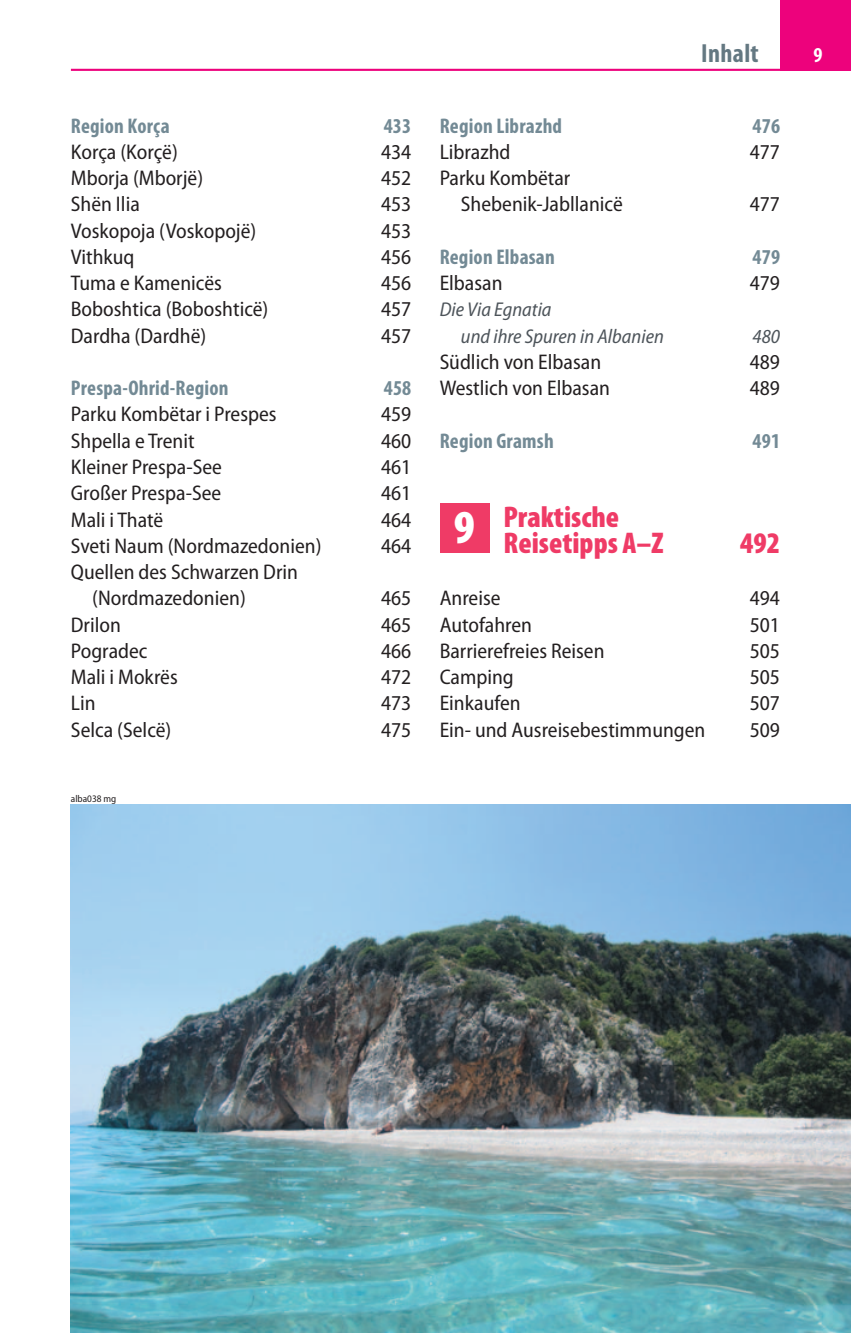
<style>
.page{position:relative;width:851px;height:1333px;background:#fff}
.page>*{position:absolute;margin:0;border:0;box-sizing:border-box;transform-origin:0 0}
.t1{font:900 condensed 47.5px "Myriad Pro";color:#fff}
.t2{font:900 condensed 30px/26.2px "Myriad Pro";color:#ef3b66}
.t3{font:700 condensed 26.25px "Myriad Pro";letter-spacing:.015em;color:#647882}
.t4{font:semi-condensed 21.25px/26.2px "Myriad Pro";color:#231f20}
.t5{font:700 condensed 21.25px "Myriad Pro";letter-spacing:.01em;color:#738a95}
.t6{font:700 condensed 21.25px "Myriad Pro";color:#fff}
.t7{font:italic semi-condensed 20px/26.2px "Myriad Pro";color:#4d545a}
.t8{font:semi-condensed 10px "Myriad Pro";color:#231f20}
</style>
<div class="page">
<div style="left:780px;top:0;width:70px;height:71px;background:#ed027c"></div>
<hr style="left:71px;top:69px;width:709px;height:2px;background:#ed027c">
<div style="left:439px;top:503px;width:50px;height:50px;background:#ef3b66"></div>
<img style="left:71px;top:804px;width:779px;height:528px">
<p class="t5" style="left:71px;top:118px;width:100px">Region Korça</p>
<p class="t5" style="left:383px;top:118px;width:29px">433</p>
<p class="t4" style="left:71px;top:140px;width:108px">Korça (Korçë)</p>
<p class="t4" style="left:381px;top:140px;width:32px">434</p>
<p class="t4" style="left:71px;top:167px;width:134px">Mborja (Mborjë)</p>
<p class="t4" style="left:381px;top:167px;width:32px">452</p>
<p class="t4" style="left:71px;top:193px;width:70px">Shën Ilia</p>
<p class="t4" style="left:381px;top:193px;width:32px">453</p>
<p class="t4" style="left:71px;top:219px;width:187px">Voskopoja (Voskopojë)</p>
<p class="t4" style="left:381px;top:219px;width:32px">453</p>
<p class="t4" style="left:71px;top:245px;width:65px">Vithkuq</p>
<p class="t4" style="left:381px;top:245px;width:32px">456</p>
<p class="t4" style="left:71px;top:272px;width:152px">Tuma e Kamenicës</p>
<p class="t4" style="left:381px;top:272px;width:32px">456</p>
<p class="t4" style="left:71px;top:298px;width:199px">Boboshtica (Boboshticë)</p>
<p class="t4" style="left:381px;top:298px;width:32px">457</p>
<p class="t4" style="left:71px;top:324px;width:137px">Dardha (Dardhë)</p>
<p class="t4" style="left:381px;top:324px;width:32px">457</p>
<p class="t5" style="left:71px;top:380px;width:159px">Prespa-Ohrid-Region</p>
<p class="t5" style="left:384px;top:380px;width:29px">458</p>
<p class="t4" style="left:71px;top:403px;width:207px">Parku Kombëtar i Prespes</p>
<p class="t4" style="left:381px;top:403px;width:32px">459</p>
<p class="t4" style="left:71px;top:429px;width:125px">Shpella e Trenit</p>
<p class="t4" style="left:381px;top:429px;width:32px">460</p>
<p class="t4" style="left:71px;top:455px;width:153px">Kleiner Prespa-See</p>
<p class="t4" style="left:381px;top:455px;width:32px">461</p>
<p class="t4" style="left:71px;top:482px;width:152px">Großer Prespa-See</p>
<p class="t4" style="left:381px;top:482px;width:32px">461</p>
<p class="t4" style="left:71px;top:508px;width:94px">Mali i Thatë</p>
<p class="t4" style="left:381px;top:508px;width:32px">464</p>
<p class="t4" style="left:71px;top:534px;width:252px">Sveti Naum (Nordmazedonien)</p>
<p class="t4" style="left:381px;top:534px;width:32px">464</p>
<p class="t4" style="left:92px;top:560px;width:207px;text-indent:-21px">Quellen des Schwarzen Drin (Nordmazedonien)</p>
<p class="t4" style="left:381px;top:587px;width:32px">465</p>
<p class="t4" style="left:71px;top:613px;width:51px">Drilon</p>
<p class="t4" style="left:381px;top:613px;width:32px">465</p>
<p class="t4" style="left:71px;top:639px;width:78px">Pogradec</p>
<p class="t4" style="left:381px;top:639px;width:32px">466</p>
<p class="t4" style="left:71px;top:665px;width:108px">Mali i Mokrës</p>
<p class="t4" style="left:381px;top:665px;width:32px">472</p>
<p class="t4" style="left:71px;top:692px;width:26px">Lin</p>
<p class="t4" style="left:381px;top:692px;width:32px">473</p>
<p class="t4" style="left:71px;top:718px;width:102px">Selca (Selcë)</p>
<p class="t4" style="left:381px;top:718px;width:32px">475</p>
<p class="t8" style="left:71px;top:794px;width:47px">alba038 mg</p>
<p class="t3" style="left:701px;top:44px;width:59px">Inhalt</p>
<p class="t6" style="left:813px;top:48px;width:11px">9</p>
<p class="t5" style="left:439px;top:118px;width:124px">Region Librazhd</p>
<p class="t5" style="left:752px;top:118px;width:29px">476</p>
<p class="t4" style="left:439px;top:140px;width:72px">Librazhd</p>
<p class="t4" style="left:749px;top:140px;width:32px">477</p>
<p class="t4" style="left:461px;top:167px;width:163px;text-indent:-21px">Parku Kombëtar<br>Shebenik-Jabllanicë</p>
<p class="t4" style="left:749px;top:193px;width:32px">477</p>
<p class="t5" style="left:439px;top:249px;width:117px">Region Elbasan</p>
<p class="t5" style="left:752px;top:249px;width:29px">479</p>
<p class="t4" style="left:439px;top:272px;width:64px">Elbasan</p>
<p class="t4" style="left:749px;top:272px;width:32px">479</p>
<p class="t7" style="left:461px;top:298px;width:204px;text-indent:-21px">Die Via Egnatia<br>und ihre Spuren in Albanien</p>
<p class="t7" style="left:752px;top:324px;width:29px">480</p>
<p class="t4" style="left:439px;top:350px;width:163px">Südlich von Elbasan</p>
<p class="t4" style="left:749px;top:350px;width:32px">489</p>
<p class="t4" style="left:439px;top:377px;width:172px">Westlich von Elbasan</p>
<p class="t4" style="left:749px;top:377px;width:32px">489</p>
<p class="t5" style="left:439px;top:433px;width:116px">Region Gramsh</p>
<p class="t5" style="left:752px;top:433px;width:29px">491</p>
<h1 class="t1" style="left:454px;top:510px;width:23px">9</h1>
<h2 class="t2" style="left:503px;top:506px;width:161px">Praktische<br>Reisetipps A–Z</h2>
<h2 class="t2" style="left:740px;top:532px;width:41px">492</h2>
<p class="t4" style="left:439px;top:587px;width:62px">Anreise</p>
<p class="t4" style="left:749px;top:587px;width:32px">494</p>
<p class="t4" style="left:439px;top:613px;width:94px">Autofahren</p>
<p class="t4" style="left:749px;top:613px;width:32px">501</p>
<p class="t4" style="left:439px;top:639px;width:166px">Barrierefreies Reisen</p>
<p class="t4" style="left:749px;top:639px;width:32px">505</p>
<p class="t4" style="left:439px;top:665px;width:76px">Camping</p>
<p class="t4" style="left:749px;top:665px;width:32px">505</p>
<p class="t4" style="left:439px;top:692px;width:83px">Einkaufen</p>
<p class="t4" style="left:749px;top:692px;width:32px">507</p>
<p class="t4" style="left:439px;top:718px;width:267px">Ein- und Ausreisebestimmungen</p>
<p class="t4" style="left:749px;top:718px;width:32px">509</p>
</div>
